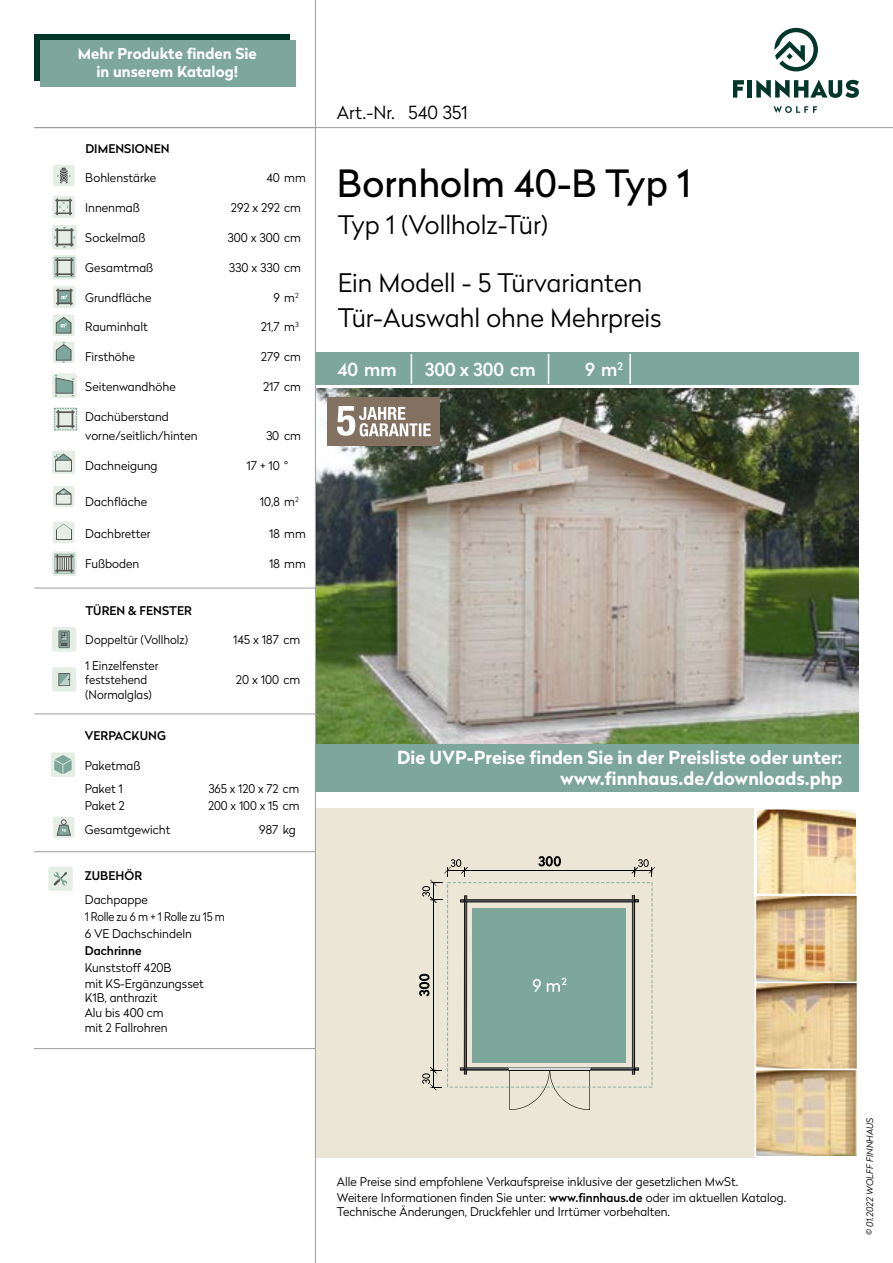
<style>
.page{position:relative;width:893px;height:1263px;background:#fff}
.page>*{position:absolute;margin:0;border:0;box-sizing:border-box;transform-origin:0 0}
.t1{font:37.5px "Radikal";color:#000}
.t2{font:300 25.5px/34.5px "Radikal";color:#000}
.t3{font:700 18px/21.6px "Radikal";color:#fff;text-align:right}
.t4{font:500 18px "Radikal";color:#fff}
.t5{font:300 18px "Radikal";color:#000}
.t6{font:700 15px/18px "Radikal";color:#fff;text-align:center}
.t7{font:300 12px/14.4px "Radikal";color:#000}
.t8{font:500 12px "Radikal";letter-spacing:.005em;color:#000}
.t9{font:italic 300 9px "Radikal";color:#000}
.s1{font-weight:500}
</style>
<div class="page">
<div style="left:34px;top:34px;width:255px;height:46px;background:#00372a"></div>
<hr style="left:316px;top:127px;width:577px;height:1px;background:#9d9d9c">
<hr style="left:315px;top:0;width:1px;height:1263px;background:#9d9d9c">
<div style="left:40px;top:41px;width:255px;height:46px;background:#7ea79b"></div>
<div style="left:316px;top:808px;width:442px;height:350px;background:#ebe6d6"></div>
<div style="left:315px;top:352px;width:544px;height:32px;background:#7ea79b"></div>
<img style="left:316px;top:388px;width:543px;height:356px">
<div style="left:328px;top:397px;width:112px;height:48px;background:#827060"></div>
<svg style="left:337px;top:406px;width:94px;height:30px"></svg>
<hr style="left:411px;top:354px;width:1px;height:30px;background:#fff">
<hr style="left:548px;top:354px;width:1px;height:30px;background:#fff">
<hr style="left:629px;top:354px;width:2px;height:30px;background:#fff">
<hr style="left:34px;top:127px;width:281px;height:1px;background:#9d9d9c">
<svg style="left:419px;top:856px;width:236px;height:254px"></svg>
<div style="left:52px;top:627px;width:24px;height:24px;background:#e4eee4;border-radius:3px"></div>
<svg style="left:59px;top:630px;width:11px;height:18px"></svg>
<div style="left:52px;top:667px;width:24px;height:25px;background:#e4eee4;border-radius:3px"></div>
<svg style="left:58px;top:673px;width:12px;height:13px"></svg>
<div style="left:53px;top:165px;width:22px;height:21px;background:#e4eee4;border-radius:2px"></div>
<svg style="left:57px;top:168px;width:13px;height:15px"></svg>
<div style="left:52px;top:196px;width:23px;height:22px;background:#e4eee4;border-radius:2px"></div>
<svg style="left:55px;top:199px;width:17px;height:16px"></svg>
<div style="left:52px;top:225px;width:25px;height:25px;background:#e4eee4;border-radius:3px"></div>
<svg style="left:54px;top:227px;width:21px;height:21px"></svg>
<svg style="left:52px;top:255px;width:25px;height:24px"></svg>
<svg style="left:54px;top:257px;width:20px;height:20px"></svg>
<div style="left:53px;top:286px;width:23px;height:22px;background:#e4eee4;border-radius:2px"></div>
<svg style="left:56px;top:289px;width:17px;height:16px"></svg>
<div style="left:53px;top:314px;width:21px;height:22px;background:#e4eee4;border-radius:2px"></div>
<svg style="left:56px;top:317px;width:16px;height:17px"></svg>
<svg style="left:53px;top:342px;width:21px;height:21px"></svg>
<svg style="left:56px;top:342px;width:16px;height:21px"></svg>
<div style="left:52px;top:373px;width:25px;height:25px;background:#e4eee4;border-radius:3px"></div>
<svg style="left:54px;top:375px;width:21px;height:21px"></svg>
<svg style="left:53px;top:407px;width:25px;height:24px"></svg>
<svg style="left:54px;top:408px;width:23px;height:22px"></svg>
<div style="left:52px;top:451px;width:23px;height:23px;background:#e4eee4;border-radius:2px"></div>
<svg style="left:54px;top:453px;width:18px;height:19px"></svg>
<svg style="left:53px;top:486px;width:21px;height:21px"></svg>
<svg style="left:56px;top:487px;width:16px;height:18px"></svg>
<div style="left:53px;top:522px;width:21px;height:21px;background:#e4eee4;border-radius:2px"></div>
<svg style="left:56px;top:523px;width:16px;height:17px"></svg>
<svg style="left:52px;top:551px;width:25px;height:25px"></svg>
<svg style="left:54px;top:554px;width:20px;height:20px"></svg>
<div style="left:49px;top:867px;width:24px;height:23px;background:#e4eee4;border-radius:3px"></div>
<svg style="left:54px;top:872px;width:13px;height:13px"></svg>
<div style="left:51px;top:752px;width:24px;height:25px;background:#e4eee4;border-radius:3px"></div>
<svg style="left:54px;top:755px;width:18px;height:19px"></svg>
<div style="left:53px;top:817px;width:21px;height:21px;background:#e4eee4;border-radius:2px"></div>
<svg style="left:56px;top:819px;width:15px;height:17px"></svg>
<hr style="left:34px;top:588px;width:283px;height:1px;background:#9d9d9c">
<hr style="left:34px;top:713px;width:283px;height:1px;background:#9d9d9c">
<hr style="left:34px;top:1048px;width:281px;height:1px;background:#9d9d9c">
<hr style="left:34px;top:851px;width:281px;height:1px;background:#9d9d9c">
<img style="left:758px;top:984px;width:97px;height:83px">
<div style="left:755px;top:981px;width:103px;height:89px;border:2px solid #fff"></div>
<svg style="left:758px;top:1072px;width:97px;height:82px;background:#d9c195"></svg>
<div style="left:755px;top:1069px;width:103px;height:88px;border:2px solid #fff"></div>
<svg style="left:758px;top:810px;width:97px;height:83px;background:#e0c798"></svg>
<div style="left:754px;top:806px;width:105px;height:91px;border:3px solid #fff"></div>
<svg style="left:758px;top:897px;width:97px;height:83px;background:#d7b888"></svg>
<div style="left:755px;top:894px;width:103px;height:89px;border:2px solid #fff"></div>
<div style="left:316px;top:744px;width:543px;height:48px;background:#7ea79b"></div>
<svg style="left:774px;top:28px;width:44px;height:43px"></svg>
<svg style="left:773px;top:106px;width:44px;height:7px"></svg>
<svg style="left:733px;top:80px;width:11px;height:18px"></svg>
<hr style="left:748px;top:80px;width:4px;height:18px;background:#00372a">
<svg style="left:756px;top:80px;width:103px;height:18px"></svg>
<p class="t6" style="left:78px;top:44px;width:181px">Mehr Produkte finden Sie in unserem Katalog!</p>
<p class="t8" style="left:85px;top:140px;width:86px">DIMENSIONEN</p>
<p class="t7" style="left:85px;top:170px;width:72px">Bohlenstärke</p>
<p class="t7" style="left:266px;top:170px;width:41px">40 mm</p>
<p class="t7" style="left:85px;top:200px;width:56px">Innenmaß</p>
<p class="t7" style="left:231px;top:200px;width:72px">292 x 292 cm</p>
<p class="t7" style="left:85px;top:230px;width:62px">Sockelmaß</p>
<p class="t7" style="left:227px;top:230px;width:75px">300 x 300 cm</p>
<p class="t7" style="left:85px;top:260px;width:69px">Gesamtmaß</p>
<p class="t7" style="left:229px;top:260px;width:74px">330 x 330 cm</p>
<p class="t7" style="left:85px;top:289px;width:68px">Grundfläche</p>
<p class="t7" style="left:273px;top:289px;width:27px">9 m<sup>2</sup></p>
<p class="t7" style="left:85px;top:319px;width:64px">Rauminhalt</p>
<p class="t7" style="left:261px;top:319px;width:39px">21,7 m<sup>3</sup></p>
<p class="t7" style="left:85px;top:349px;width:51px">Firsthöhe</p>
<p class="t7" style="left:261px;top:349px;width:42px">279 cm</p>
<p class="t7" style="left:85px;top:379px;width:92px">Seitenwandhöhe</p>
<p class="t7" style="left:263px;top:379px;width:40px">217 cm</p>
<p class="t7" style="left:85px;top:406px;width:114px;line-height:19.5px">Dachüberstand vorne/seitlich/hinten</p>
<p class="t7" style="left:266px;top:428px;width:37px">30 cm</p>
<p class="t7" style="left:85px;top:458px;width:74px">Dachneigung</p>
<p class="t7" style="left:246px;top:458px;width:43px">17 + 10 °</p>
<p class="t7" style="left:85px;top:494px;width:63px">Dachfläche</p>
<p class="t7" style="left:260px;top:494px;width:40px">10,8 m<sup>2</sup></p>
<p class="t7" style="left:85px;top:526px;width:67px">Dachbretter</p>
<p class="t7" style="left:269px;top:526px;width:38px">18 mm</p>
<p class="t7" style="left:85px;top:556px;width:56px">Fußboden</p>
<p class="t7" style="left:269px;top:556px;width:38px">18 mm</p>
<p class="t8" style="left:85px;top:602px;width:108px">TÜREN &amp; FENSTER</p>
<p class="t7" style="left:85px;top:632px;width:104px">Doppeltür (Vollholz)</p>
<p class="t7" style="left:233px;top:632px;width:69px">145 x 187 cm</p>
<p class="t7" style="left:85px;top:658px;width:75px">1 Einzelfenster feststehend (Normalglas)</p>
<p class="t7" style="left:236px;top:672px;width:66px">20 x 100 cm</p>
<p class="t8" style="left:85px;top:727px;width:83px">VERPACKUNG</p>
<p class="t7" style="left:85px;top:753px;width:57px;line-height:23.4px">Paketmaß<br>Paket 1</p>
<p class="t7" style="left:208px;top:781px;width:92px">365 x 120 x 72 cm</p>
<p class="t7" style="left:85px;top:798px;width:42px">Paket 2</p>
<p class="t7" style="left:208px;top:798px;width:93px">200 x 100 x 15 cm</p>
<p class="t7" style="left:85px;top:822px;width:87px">Gesamtgewicht</p>
<p class="t7" style="left:259px;top:822px;width:38px">987 kg</p>
<p class="t8" style="left:85px;top:867px;width:59px">ZUBEHÖR</p>
<p class="t7" style="left:85px;top:890px;width:142px;line-height:17px">Dachpappe<br>1 Rolle zu 6 m + 1 Rolle zu 15 m<br>6 VE Dachschindeln</p>
<p class="t8" style="left:85px;top:942px;width:59px">Dachrinne</p>
<p class="t7" style="left:85px;top:959px;width:121px;line-height:15.6px">Kunststoff 420B<br>mit KS-Ergänzungsset</p>
<p class="t7" style="left:85px;top:990px;width:84px">K1B, anthrazit<br>Alu bis 400 cm mit 2 Fallrohren</p>
<h3 class="t5" style="left:337px;top:100px;width:132px">Art.-Nr. 540 351</h3>
<h1 class="t1" style="left:337px;top:157px;width:355px">Bornholm 40-B Typ 1</h1>
<h2 class="t2" style="left:338px;top:207px;width:212px">Typ 1 (Vollholz-Tür)</h2>
<h2 class="t2" style="left:338px;top:265px;width:325px">Ein Modell - 5 Türvarianten<br>Tür-Auswahl ohne Mehrpreis</h2>
<h3 class="t4" style="left:337px;top:356px;width:61px">40 mm</h3>
<h3 class="t4" style="left:425px;top:356px;width:113px">300 x 300 cm</h3>
<h3 class="t4" style="left:585px;top:356px;width:39px">9 m<sup>2</sup></h3>
<h3 class="t3" style="left:397px;top:745px;width:447px">Die UVP-Preise finden Sie in der Preisliste oder unter: www.finnhaus.de/downloads.php</h3>
<p class="t7" style="left:337px;top:1174px;width:403px">Alle Preise sind empfohlene Verkaufspreise inklusive der gesetzlichen MwSt.</p>
<p class="t7" style="left:337px;top:1190px;width:451px">Weitere Informationen finden Sie unter: <span class="s1">www.finnhaus.de</span> oder im aktuellen Katalog.<br>Technische Änderungen, Druckfehler und Irrtümer vorbehalten.</p>
<p class="t9" style="left:864px;top:1235px;width:119px;rotate:-90deg">© 01.2022 WOLFF FINNHAUS</p>
</div>
